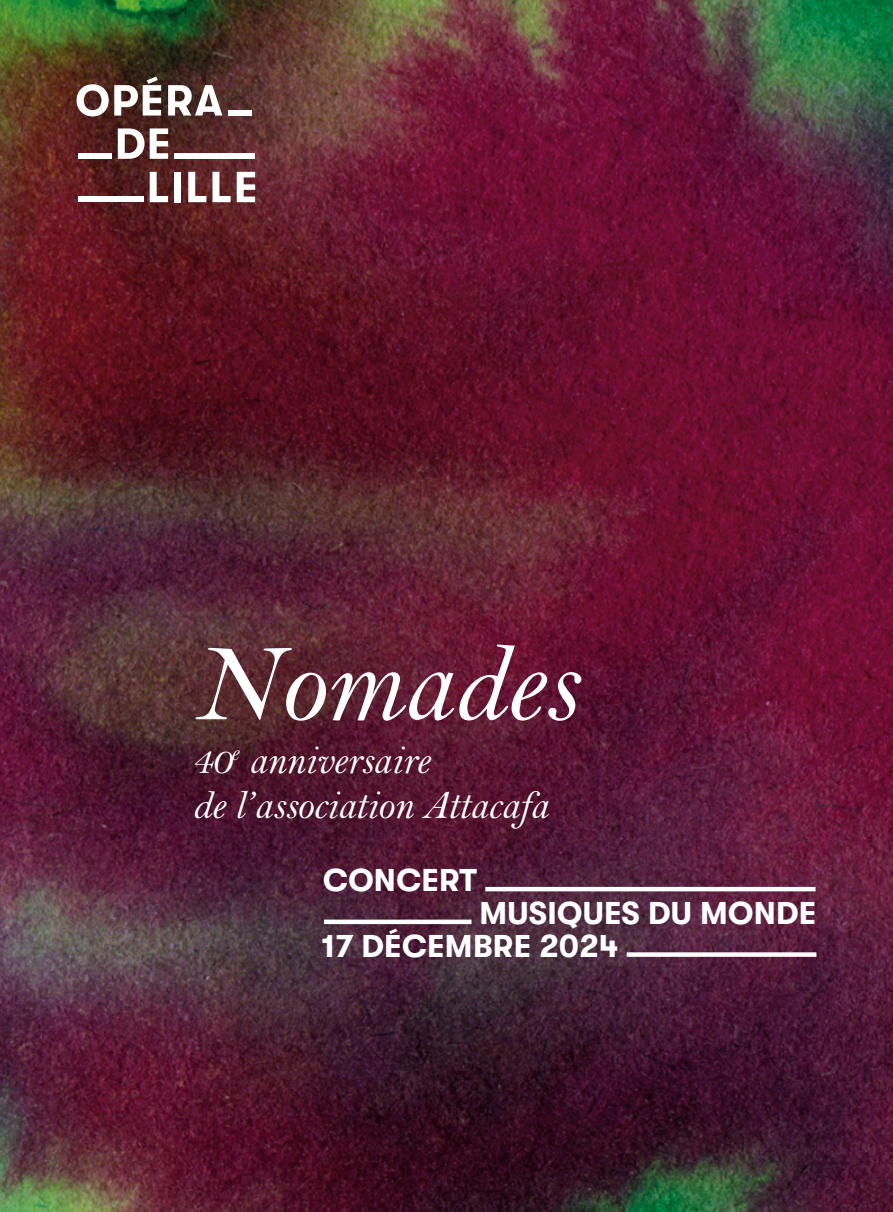
<style>
.page{position:relative;width:893px;height:1212px;background:#fff}
.page>*{position:absolute;margin:0;border:0;box-sizing:border-box;transform-origin:0 0}
.t1{font:italic 112.5px "Bell MT Std";letter-spacing:-.01em;color:#fff}
.t2{font:italic 40.5px/45px "Bell MT Std";letter-spacing:-.01em;color:#fff}
.t3{font:700 31.5px/32.6px "GT Walsheim";letter-spacing:.01em;color:#fff}
</style>
<div class="page">
<img style="left:0;top:0;width:893px;height:1212px">
<svg style="left:77px;top:77px;width:84px;height:39px"></svg>
<svg style="left:168px;top:85px;width:54px;height:31px"></svg>
<svg style="left:118px;top:128px;width:50px;height:31px"></svg>
<svg style="left:150px;top:172px;width:18px;height:30px"></svg>
<div style="left:174px;top:172px;width:7px;height:30px;background:#fff"></div>
<svg style="left:188px;top:172px;width:18px;height:30px"></svg>
<svg style="left:212px;top:172px;width:19px;height:30px"></svg>
<svg style="left:237px;top:172px;width:18px;height:30px"></svg>
<div style="left:78px;top:197px;width:66px;height:5px;background:#fff"></div>
<div style="left:78px;top:153px;width:34px;height:6px;background:#fff"></div>
<div style="left:174px;top:153px;width:81px;height:6px;background:#fff"></div>
<div style="left:228px;top:110px;width:24px;height:6px;background:#fff"></div>
<hr style="left:485px;top:887px;width:330px;height:4px;background:#fff">
<div style="left:324px;top:919px;width:147px;height:5px;background:#fff"></div>
<div style="left:627px;top:952px;width:189px;height:5px;background:#fff"></div>
<h1 class="t1" style="left:192px;top:620px;width:386px">Nomades</h1>
<p class="t2" style="left:192px;top:738px;width:358px">40<sup>e</sup> anniversaire<br>de l’association Attacafa</p>
<p class="t3" style="left:323px;top:864px;width:155px">CONCERT</p>
<p class="t3" style="left:322px;top:897px;width:496px;text-indent:157px">MUSIQUES DU MONDE<br>17 DÉCEMBRE 2024</p>
</div>
